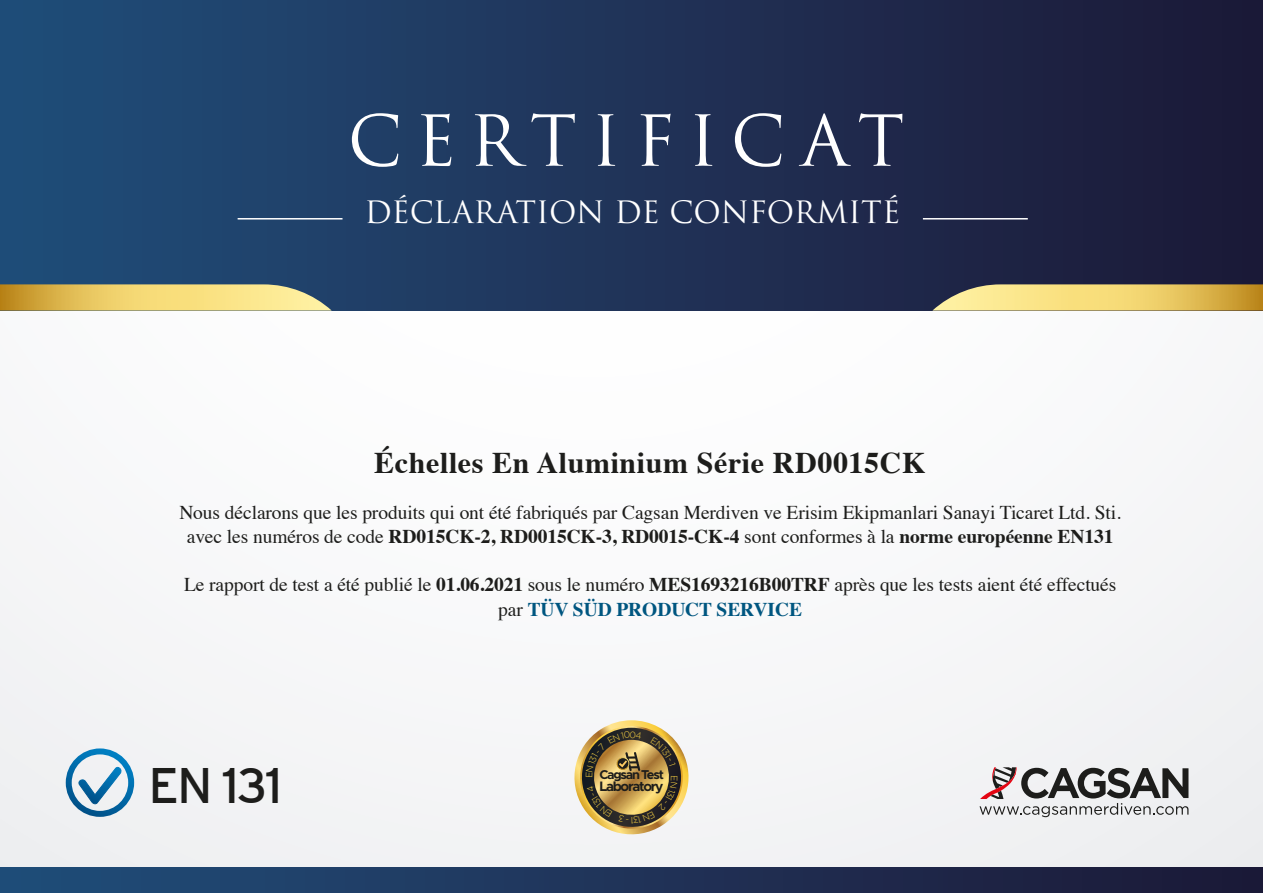
<style>
.page{position:relative;width:1263px;height:893px;background:#f7f7f9}
.page>*{position:absolute;margin:0;border:0;box-sizing:border-box;transform-origin:0 0}
.t1{font:68.4px "Trajan Pro 3";letter-spacing:.185em;color:#fff}
.t2{font:49.8px "Interstate";color:#1d1d1b}
.t3{font:700 30px "Times";letter-spacing:.02em;color:#1d1d1b}
.t4{font:30px "Trajan Pro 3";color:#fff}
.t5{font:19.5px/24px "Times";letter-spacing:-.005em;color:#1d1d1b;text-align:center}
.t6{font:700 13.8px "Metropolis";letter-spacing:-.09em;color:#1d1d1b}
.t7{font:700 12.9px "Metropolis";letter-spacing:-.09em;color:#1d1d1b}
.s1{font-weight:700}
.s2{font-weight:700;color:#005680}
</style>
<div class="page">
<div style="left:0;top:0;width:1263px;height:311px;background:linear-gradient(to right,#204e7a,#1d1836)"></div>
<svg style="left:0;top:284px;width:332px;height:27px;background:#d9c26d"></svg>
<svg style="left:932px;top:284px;width:331px;height:27px;background:#d9bf6a"></svg>
<div style="left:0;top:868px;width:1263px;height:25px;background:linear-gradient(to right,#204e7a,#1d1836)"></div>
<hr style="left:238px;top:218px;width:104px;height:2px;background:#fff">
<hr style="left:923px;top:218px;width:105px;height:2px;background:#fff">
<svg style="left:979px;top:767px;width:209px;height:50px"></svg>
<svg style="left:66px;top:748px;width:68px;height:69px"></svg>
<svg style="left:574px;top:720px;width:115px;height:115px"></svg>
<h1 class="t1" style="left:347px;top:94px;width:558px">CERTIFICAT</h1>
<h3 class="t4" style="left:364px;top:191px;width:537px">DÉCLARATION DE CONFORMITÉ</h3>
<h3 class="t3" style="left:374px;top:434px;width:553px">Échelles En Aluminium Série RD0015CK</h3>
<p class="t5" style="left:179px;top:499px;width:943px">Nous déclarons que les produits qui ont été fabriqués par Cagsan Merdiven ve Erisim Ekipmanlari Sanayi Ticaret Ltd. Sti. avec les numéros de code <span class="s1">RD015CK-2, RD0015CK-3, RD0015-CK-4</span> sont conformes à la <span class="s1">norme européenne EN131</span></p>
<p class="t5" style="left:184px;top:571px;width:934px">Le rapport de test a été publié le <span class="s1">01.06.2021</span> sous le numéro <span class="s1">MES1693216B00TRF</span> après que les tests aient été effectués par <span class="s2">TÜV SÜD PRODUCT SERVICE</span></p>
<h2 class="t2" style="left:148px;top:757px;width:136px">EN 131</h2>
<p class="t7" style="left:599px;top:767px;width:66px">Cagsan Test</p>
<p class="t6" style="left:599px;top:778px;width:66px">Laboratory</p>
</div>
